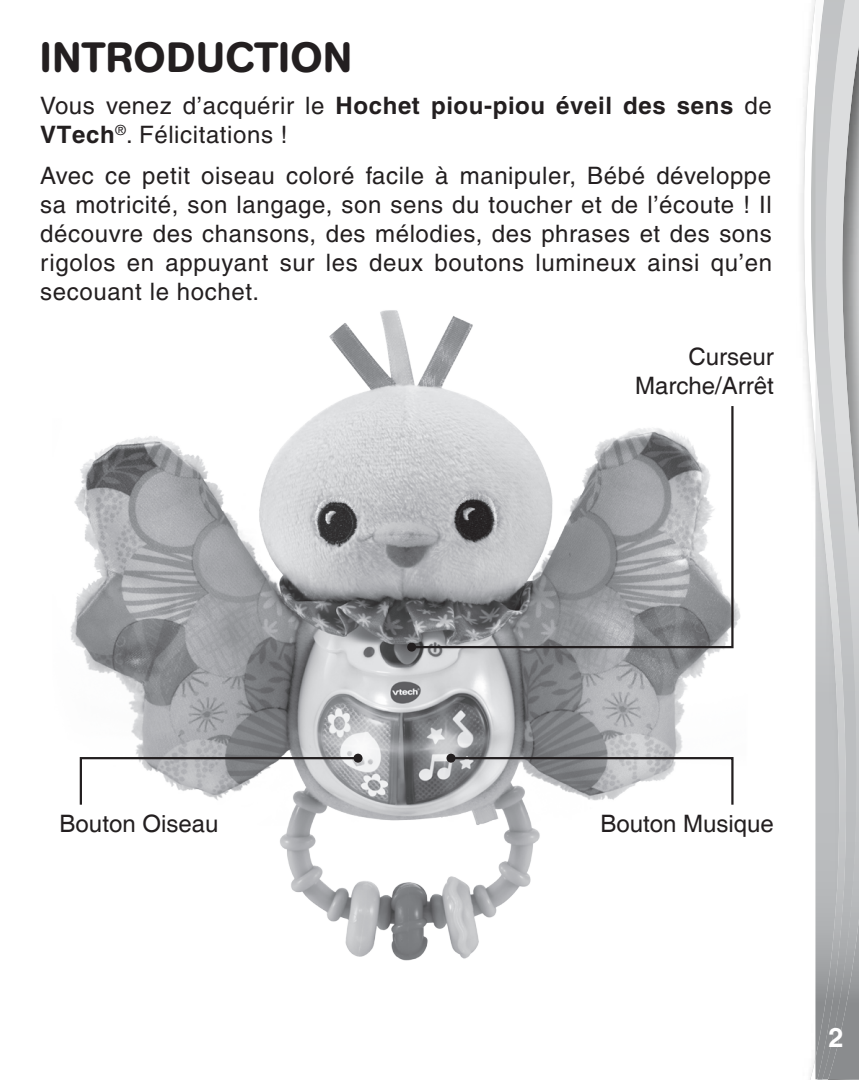
<style>
.page{position:relative;width:859px;height:1080px;background:#fff}
.page>*{position:absolute;margin:0;border:0;box-sizing:border-box;transform-origin:0 0}
.Wu_Big_Head{font:500 42px "AG Book Rounded";letter-spacing:.02em;color:#231f20}
.t1{font:700 27px "Helvetica";color:#fff}
.Wu_Big_Head-2{font:500 24px/28.8px "Helvetica";letter-spacing:.03em;color:#231f20}
.Body_text_2{font:24px/28.8px "Helvetica";color:#231f20;text-align:right}
.s1{font-weight:700}
</style>
<div class="page">
<svg style="left:803px;top:0;width:12px;height:1080px"></svg>
<svg style="left:815px;top:1079px;width:13px;height:1px"></svg>
<img style="left:858px;top:0;width:1px;height:1079px">
<img style="left:848px;top:0;width:10px;height:1079px">
<img style="left:815px;top:0;width:33px;height:1079px">
<img style="left:70px;top:310px;width:670px;height:651px">
<svg style="left:409px;top:404px;width:326px;height:245px"></svg>
<div style="left:407px;top:643px;width:9px;height:9px;background:#231f20;border-radius:50%"></div>
<svg style="left:449px;top:756px;width:286px;height:51px"></svg>
<div style="left:446px;top:754px;width:9px;height:9px;background:#231f20;border-radius:50%"></div>
<svg style="left:79px;top:756px;width:281px;height:51px"></svg>
<div style="left:353px;top:754px;width:9px;height:9px;background:#231f20;border-radius:50%"></div>
<p class="Wu_Big_Head" style="left:40px;top:33px;width:313px">INTRODUCTION</p>
<p class="Wu_Big_Head-2" style="left:40px;top:91px;width:733px">Vous venez d’acquérir le <span class="s1">Hochet piou-piou éveil des sens</span> de<br><span class="s1">VTech</span><sup>®</sup>. Félicitations !</p>
<p class="Wu_Big_Head-2" style="left:40px;top:162px;width:733px;text-align:justify">Avec ce petit oiseau coloré facile à manipuler, Bébé développe sa motricité, son langage, son sens du toucher et de l’écoute ! Il découvre des chansons, des mélodies, des phrases et des sons rigolos en appuyant sur les deux boutons lumineux ainsi qu’en secouant le hochet.</p>
<p class="Body_text_2" style="left:635px;top:343px;width:140px">Curseur<br>Marche/Arrêt</p>
<p class="Body_text_2" style="left:60px;top:810px;width:160px">Bouton Oiseau</p>
<p class="Body_text_2" style="left:600px;top:810px;width:175px">Bouton Musique</p>
<p class="t1" style="left:828px;top:1021px;width:17px">2</p>
</div>
